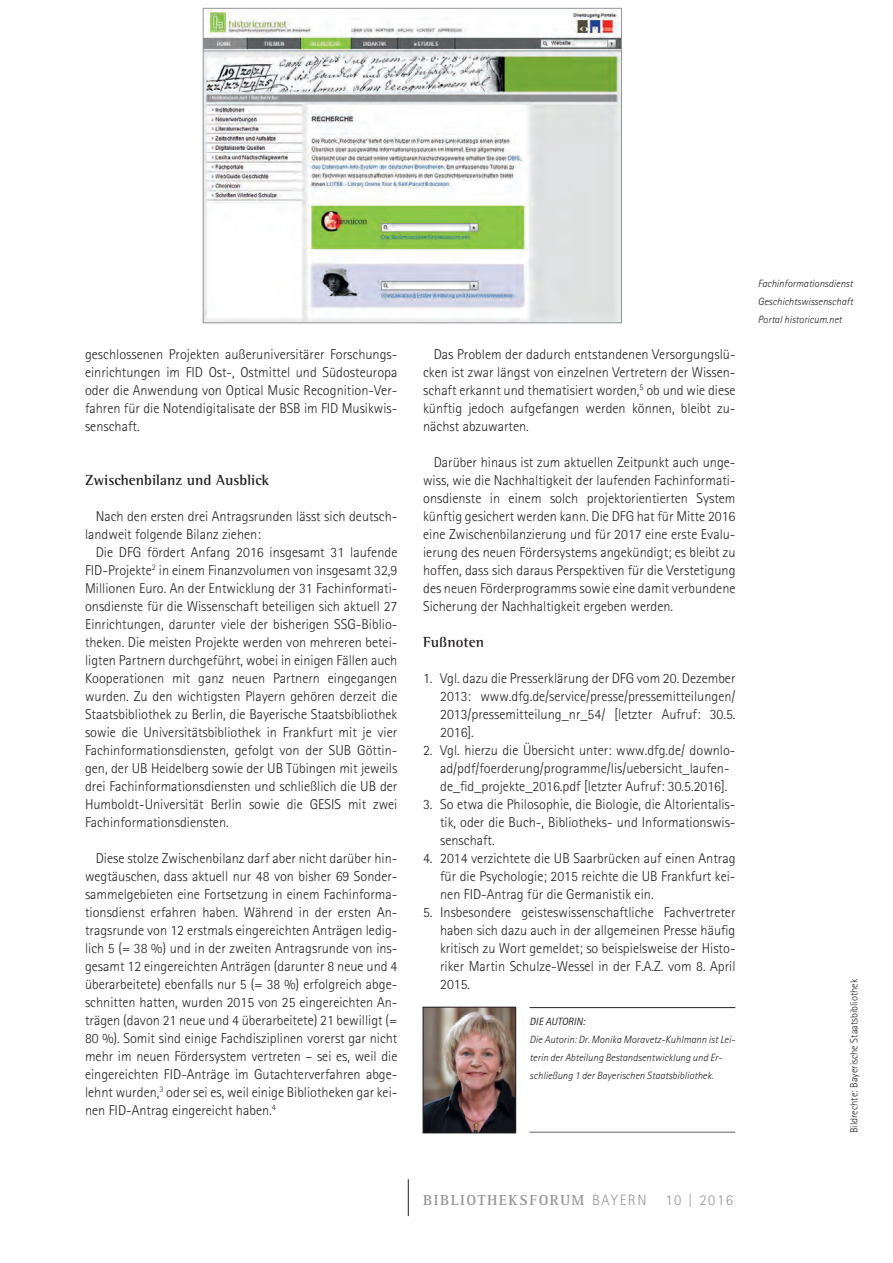
<style>
.page{position:relative;width:893px;height:1263px;background:#fff}
.page>*{position:absolute;margin:0;border:0;box-sizing:border-box;transform-origin:0 0}
.t1{font:700 15px "Rotis Semi Serif Std";color:#231f20}
.t2{font:700 15px "Rotis Serif Std";letter-spacing:.1em;color:#939598}
.t3{font:300 15px "Rotis Sans Serif Std";letter-spacing:.1em;color:#939598}
.t4{font:300 14.25px/18px "Rotis Sans Serif Std";color:#231f20;text-align:justify}
.t5{font:italic 300 10.5px/18px "Rotis Sans Serif Std";color:#231f20}
.t6{font:300 10.5px "Rotis Sans Serif Std";color:#231f20}
.t7{font:italic 10.5px "Rotis Sans Serif Std";color:#231f20}
.s1{font-family:"Rotis Sans Serif Std";font-weight:300}
</style>
<div class="page">
<hr style="left:408px;top:1179px;width:1px;height:37px;background:#231f20">
<hr style="left:530px;top:1007px;width:205px;height:1px;background:#231f20">
<hr style="left:530px;top:1131px;width:205px;height:2px;background:#939598">
<img style="left:425px;top:1009px;width:89px;height:122px">
<div style="left:423px;top:1007px;width:93px;height:126px;border:1px solid #231f20"></div>
<img style="left:205px;top:10px;width:415px;height:311px">
<div style="left:203px;top:8px;width:419px;height:315px;border:1px solid #939598"></div>
<p class="t4" style="left:85px;top:347px;width:314px">geschlossenen Projekten außeruniversitärer Forschungs&shy;einrichtungen im FID Ost-, Ostmittel und Südosteuropa oder die Anwendung von Optical Music Recognition-Ver&shy;fahren für die Notendigitalisate der BSB im FID Musikwis&shy;senschaft.</p>
<p class="t1" style="left:85px;top:475px;width:185px">Zwischenbilanz und Ausblick</p>
<p class="t4" style="left:85px;top:509px;width:314px;text-indent:11px">Nach den ersten drei Antragsrunden lässt sich deutsch&shy;landweit folgende Bilanz ziehen:</p>
<p class="t4" style="left:85px;top:545px;width:314px;text-indent:11px">Die DFG fördert Anfang 2016 insgesamt 31 laufende FID-Projekte<sup>2</sup> in einem Finanzvolumen von insgesamt 32,9<br>Millionen Euro. An der Entwicklung der 31 Fachinformati&shy;onsdienste für die Wissenschaft beteiligen sich aktuell 27<br>Einrichtungen, darunter viele der bisherigen SSG-Biblio&shy;theken. Die meisten Projekte werden von mehreren betei&shy;ligten Partnern durchgeführt, wobei in einigen Fällen auch Kooperationen mit ganz neuen Partnern eingegangen wurden. Zu den wichtigsten Playern gehören derzeit die Staatsbibliothek zu Berlin, die Bayerische Staatsbibliothek sowie die Universitätsbibliothek in Frankfurt mit je vier Fachinformationsdiensten, gefolgt von der SUB Göttin&shy;gen, der UB Heidelberg sowie der UB Tübingen mit jeweils drei Fachinformationsdiensten und schließlich die UB der Humboldt-Universität Berlin sowie die GESIS mit zwei Fachinformationsdiensten.</p>
<p class="t4" style="left:85px;top:851px;width:314px;text-indent:11px">Diese stolze Zwischenbilanz darf aber nicht darüber hin&shy;wegtäuschen, dass aktuell nur 48 von bisher 69 Sonder&shy;sammelgebieten eine Fortsetzung in einem Fachinforma&shy;tionsdienst erfahren haben. Während in der ersten An&shy;tragsrunde von 12 erstmals eingereichten Anträgen ledig&shy;lich 5 (= 38 %) und in der zweiten Antragsrunde von ins&shy;gesamt 12 eingereichten Anträgen (darunter 8 neue und 4 überarbeitete) ebenfalls nur 5 (= 38 %) erfolgreich abge&shy;schnitten hatten, wurden 2015 von 25 eingereichten An&shy;trägen (davon 21 neue und 4 überarbeitete) 21 bewilligt (= 80 %). Somit sind einige Fachdisziplinen vorerst gar nicht mehr im neuen Fördersystem vertreten – sei es, weil die eingereichten FID-Anträge im Gutachterverfahren abge&shy;lehnt wurden,<sup>3</sup> oder sei es, weil einige Bibliotheken gar kei&shy;nen FID-Antrag eingereicht haben.<sup>4</sup></p>
<p class="t4" style="left:423px;top:347px;width:314px;text-indent:11px">Das Problem der dadurch entstandenen Versorgungslü&shy;cken ist zwar längst von einzelnen Vertretern der Wissen&shy;schaft erkannt und thematisiert worden,<sup>5</sup> ob und wie diese künftig jedoch aufgefangen werden können, bleibt zu&shy;nächst abzuwarten.</p>
<p class="t4" style="left:423px;top:455px;width:314px;text-indent:11px">Darüber hinaus ist zum aktuellen Zeitpunkt auch unge&shy;wiss, wie die Nachhaltigkeit der laufenden Fachinformati&shy;onsdienste in einem solch projektorientierten System künftig gesichert werden kann. Die DFG hat für Mitte 2016 eine Zwischenbilanzierung und für 2017 eine erste Evalu&shy;ierung des neuen Fördersystems angekündigt; es bleibt zu hoffen, dass sich daraus Perspektiven für die Verstetigung des neuen Förderprogramms sowie eine damit verbundene Sicherung der Nachhaltigkeit ergeben werden.</p>
<p class="t1" style="left:423px;top:637px;width:62px">Fußnoten</p>
<p class="t4" style="left:440px;top:671px;width:297px;text-indent:-17px">1. Vgl. dazu die Presserklärung der DFG vom 20. Dezember 2013: www.dfg.de/service/presse/pressemitteilungen/ 2013/pressemitteilung_nr_54/ [letzter Aufruf: 30.5.<br>2016].</p>
<p class="t4" style="left:440px;top:743px;width:297px;text-align:left;text-indent:-17px">2. Vgl. hierzu die Übersicht unter: www.dfg.de/ downlo&shy;ad/pdf/foerderung/programme/lis/uebersicht_laufen&shy;de_fid_projekte_2016.pdf [letzter Aufruf: 30.5.2016].</p>
<p class="t4" style="left:440px;top:797px;width:297px;text-indent:-17px">3. So etwa die Philosophie, die Biologie, die Altorientalis&shy;tik, oder die Buch-, Bibliotheks- und Informationswis&shy;senschaft.</p>
<p class="t4" style="left:440px;top:851px;width:297px;text-indent:-17px">4. 2014 verzichtete die UB Saarbrücken auf einen Antrag für die Psychologie; 2015 reichte die UB Frankfurt kei&shy;nen FID-Antrag für die Germanistik ein.</p>
<p class="t4" style="left:440px;top:905px;width:297px;text-indent:-17px">5. Insbesondere geisteswissenschaftliche Fachvertreter haben sich dazu auch in der allgemeinen Presse häufig kritisch zu Wort gemeldet; so beispielsweise der Histo&shy;riker Martin Schulze-Wessel in der F.A.Z. vom 8. April 2015.</p>
<p class="t7" style="left:530px;top:1018px;width:57px">DIE AUTORIN:</p>
<p class="t5" style="left:530px;top:1032px;width:207px">Die Autorin: Dr. Monika Moravetz-Kuhlmann ist Lei&shy;terin der Abteilung Bestandsentwicklung und Er&shy;schließung 1 der Bayerischen Staatsbibliothek.</p>
<p class="t5" style="left:758px;top:276px;width:97px;text-align:justify">Fachinformationsdienst Geschichtswissenschaft Portal historicum.net</p>
<p class="t6" style="left:850px;top:1133px;width:156px;rotate:-90deg">Bildrechte: Bayerische Staatsbibliothek</p>
<p class="t2" style="left:423px;top:1195px;width:225px">BIBLIOTHEKSFORUM <span class="s1">BAYERN</span></p>
<p class="t3" style="left:665px;top:1195px;width:69px">10 | 2016</p>
</div>
